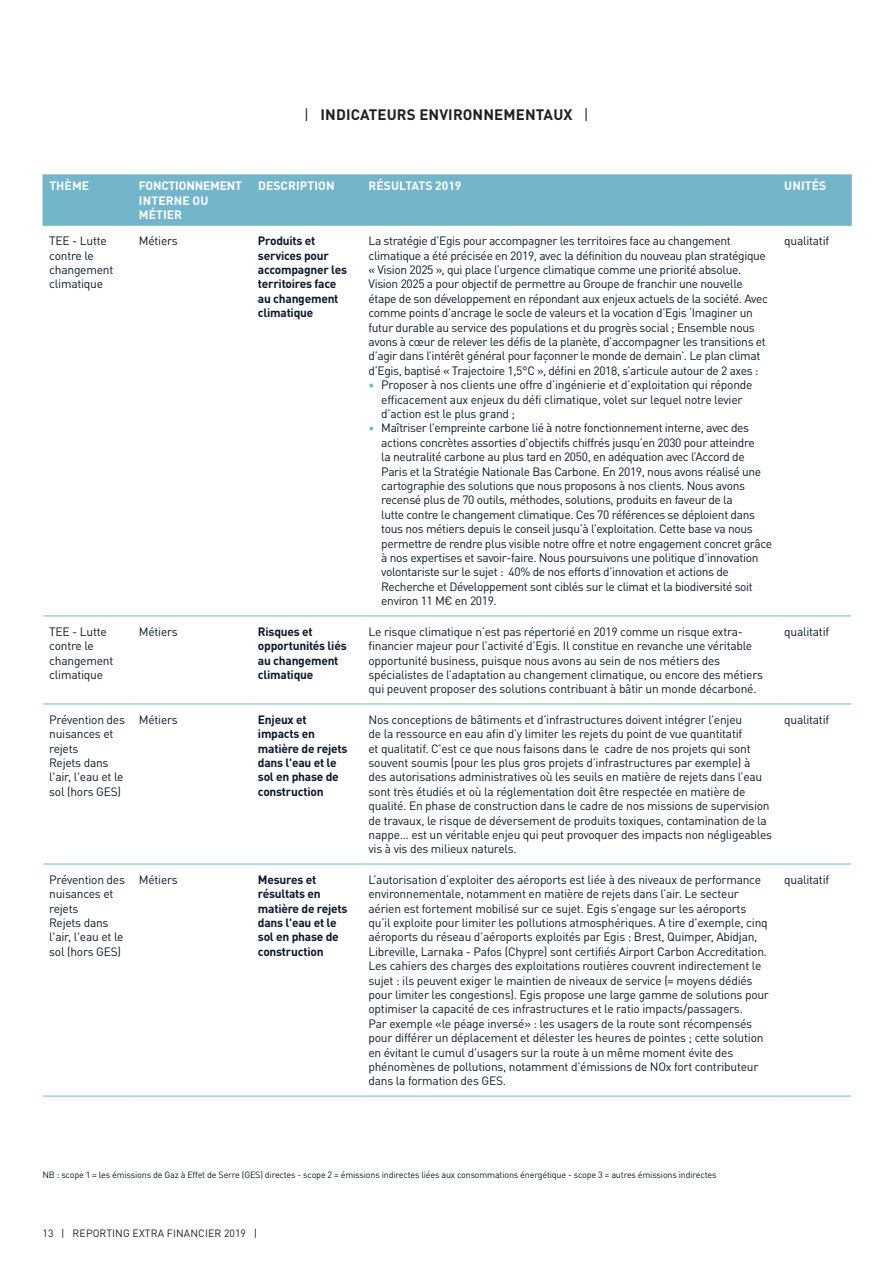
<style>
.page{position:relative;width:893px;height:1263px;background:#fff}
.page>*{position:absolute;margin:0;border:0;box-sizing:border-box;transform-origin:0 0}
.t1{font:700 15px "DIN Pro";letter-spacing:.01em;color:#231f20}
.t2{font:12px/14.4px "DIN Pro";letter-spacing:-.02em;color:#0a1a2c}
.t3{font:700 12px/14.4px "DIN Pro";letter-spacing:-.02em;color:#0a1a2c}
.t4{font:700 12px "DIN Pro";letter-spacing:.01em;color:#fff}
.t5{font:700 12px/14.4px "DIN Pro";letter-spacing:-.015em;color:#fff}
.t6{font:10.5px "DIN Pro";letter-spacing:.01em;color:#231f20}
.t7{font:9px "DIN Pro";letter-spacing:-.02em;color:#0a1a2c}
.s1{font-weight:400}
.s2{font-weight:700;color:#73b6cc}
</style>
<div class="page">
<div style="left:44px;top:176px;width:806px;height:48px;background:#73b6cc"></div>
<hr style="left:43px;top:176px;width:1px;height:48px;background:#73b6cc">
<hr style="left:43px;top:174px;width:90px;height:2px;background:#73b6cc">
<hr style="left:133px;top:174px;width:119px;height:2px;background:#73b6cc">
<hr style="left:252px;top:174px;width:110px;height:2px;background:#73b6cc">
<hr style="left:362px;top:174px;width:416px;height:2px;background:#73b6cc">
<hr style="left:778px;top:174px;width:74px;height:2px;background:#73b6cc">
<hr style="left:132px;top:176px;width:2px;height:48px;background:#73b6cc">
<hr style="left:251px;top:176px;width:2px;height:48px;background:#73b6cc">
<hr style="left:362px;top:176px;width:1px;height:48px;background:#73b6cc">
<hr style="left:777px;top:176px;width:2px;height:48px;background:#73b6cc">
<hr style="left:850px;top:176px;width:2px;height:48px;background:#73b6cc">
<hr style="left:43px;top:224px;width:90px;height:2px;background:#73b6cc">
<hr style="left:133px;top:224px;width:119px;height:2px;background:#73b6cc">
<hr style="left:252px;top:224px;width:110px;height:2px;background:#73b6cc">
<hr style="left:362px;top:224px;width:416px;height:2px;background:#73b6cc">
<hr style="left:778px;top:224px;width:74px;height:2px;background:#73b6cc">
<hr style="left:43px;top:615px;width:90px;height:1px;background:#73b6cc">
<hr style="left:133px;top:615px;width:119px;height:1px;background:#73b6cc">
<hr style="left:43px;top:704px;width:90px;height:1px;background:#73b6cc">
<hr style="left:133px;top:704px;width:119px;height:1px;background:#73b6cc">
<hr style="left:43px;top:864px;width:90px;height:1px;background:#73b6cc">
<hr style="left:133px;top:864px;width:119px;height:1px;background:#73b6cc">
<hr style="left:43px;top:1096px;width:90px;height:1px;background:#73b6cc">
<hr style="left:133px;top:1096px;width:119px;height:1px;background:#73b6cc">
<hr style="left:252px;top:615px;width:110px;height:1px;background:#73b6cc">
<hr style="left:252px;top:704px;width:110px;height:1px;background:#73b6cc">
<hr style="left:252px;top:864px;width:110px;height:1px;background:#73b6cc">
<hr style="left:252px;top:1096px;width:110px;height:1px;background:#73b6cc">
<hr style="left:362px;top:615px;width:416px;height:1px;background:#73b6cc">
<hr style="left:778px;top:615px;width:73px;height:1px;background:#73b6cc">
<hr style="left:362px;top:704px;width:416px;height:1px;background:#73b6cc">
<hr style="left:778px;top:704px;width:73px;height:1px;background:#73b6cc">
<hr style="left:362px;top:864px;width:416px;height:1px;background:#73b6cc">
<hr style="left:778px;top:864px;width:73px;height:1px;background:#73b6cc">
<hr style="left:362px;top:1096px;width:416px;height:1px;background:#73b6cc">
<hr style="left:778px;top:1096px;width:73px;height:1px;background:#73b6cc">
<p class="t1" style="left:304px;top:103px;width:286px"><span class="s1">|</span> INDICATEURS ENVIRONNEMENTAUX <span class="s1">|</span></p>
<p class="t4" style="left:49px;top:177px;width:41px">THÈME</p>
<p class="t5" style="left:139px;top:178px;width:105px">FONCTIONNEMENT<br>INTERNE OU<br>MÉTIER</p>
<p class="t4" style="left:258px;top:177px;width:78px">DESCRIPTION</p>
<p class="t4" style="left:369px;top:177px;width:94px">RÉSULTATS 2019</p>
<p class="t4" style="left:784px;top:177px;width:44px">UNITÉS</p>
<p class="t2" style="left:49px;top:233px;width:66px">TEE - Lutte contre le changement climatique</p>
<p class="t2" style="left:139px;top:233px;width:40px">Métiers</p>
<p class="t3" style="left:258px;top:233px;width:91px">Produits et services pour accompagner les territoires face au changement climatique</p>
<p class="t2" style="left:368px;top:233px;width:401px">La stratégie d’Egis pour accompagner les territoires face au changement climatique a été précisée en 2019, avec la définition du nouveau plan stratégique « Vision 2025 », qui place l’urgence climatique comme une priorité absolue.<br>Vision 2025 a pour objectif de permettre au Groupe de franchir une nouvelle étape de son développement en répondant aux enjeux actuels de la société. Avec comme points d’ancrage le socle de valeurs et la vocation d’Egis ‘Imaginer un futur durable au service des populations et du progrès social ; Ensemble nous avons à cœur de relever les défis de la planète, d’accompagner les transitions et d’agir dans l’intérêt général pour façonner le monde de demain’. Le plan climat d’Egis, baptisé « Trajectoire 1,5°C », défini en 2018, s’articule autour de 2 axes :</p>
<p class="t2" style="left:381px;top:377px;width:373px;text-indent:-13px"><span class="s2">•</span> Proposer à nos clients une offre d’ingénierie et d’exploitation qui réponde efficacement aux enjeux du défi climatique, volet sur lequel notre levier d’action est le plus grand ;</p>
<p class="t2" style="left:381px;top:420px;width:392px;text-indent:-13px"><span class="s2">•</span> Maîtriser l’empreinte carbone lié à notre fonctionnement interne, avec des actions concrètes assorties d’objectifs chiffrés jusqu’en 2030 pour atteindre<br>la neutralité carbone au plus tard en 2050, en adéquation avec l’Accord de Paris et la Stratégie Nationale Bas Carbone. En 2019, nous avons réalisé une cartographie des solutions que nous proposons à nos clients. Nous avons recensé plus de 70 outils, méthodes, solutions, produits en faveur de la<br>lutte contre le changement climatique. Ces 70 références se déploient dans tous nos métiers depuis le conseil jusqu’à l’exploitation. Cette base va nous permettre de rendre plus visible notre offre et notre engagement concret grâce à nos expertises et savoir-faire. Nous poursuivons une politique d’innovation volontariste sur le sujet : 40% de nos efforts d’innovation et actions de Recherche et Développement sont ciblés sur le climat et la biodiversité soit environ 11 M€ en 2019.</p>
<p class="t2" style="left:784px;top:233px;width:47px">qualitatif</p>
<p class="t2" style="left:49px;top:623px;width:66px">TEE - Lutte contre le changement climatique</p>
<p class="t2" style="left:139px;top:623px;width:40px">Métiers</p>
<p class="t3" style="left:258px;top:623px;width:90px">Risques et opportunités liés au changement climatique</p>
<p class="t2" style="left:368px;top:623px;width:396px">Le risque climatique n’est pas répertorié en 2019 comme un risque extra&shy;financier majeur pour l’activité d’Egis. Il constitue en revanche une véritable opportunité business, puisque nous avons au sein de nos métiers des spécialistes de l’adaptation au changement climatique, ou encore des métiers qui peuvent proposer des solutions contribuant à bâtir un monde décarboné.</p>
<p class="t2" style="left:784px;top:623px;width:47px">qualitatif</p>
<p class="t2" style="left:49px;top:711px;width:77px">Prévention des nuisances et rejets<br>Rejets dans l'air, l'eau et le sol (hors GES)</p>
<p class="t2" style="left:139px;top:711px;width:40px">Métiers</p>
<p class="t3" style="left:258px;top:711px;width:91px">Enjeux et impacts en matière de rejets dans l'eau et le sol en phase de construction</p>
<p class="t2" style="left:368px;top:711px;width:405px">Nos conceptions de bâtiments et d’infrastructures doivent intégrer l’enjeu<br>de la ressource en eau afin d’y limiter les rejets du point de vue quantitatif<br>et qualitatif. C’est ce que nous faisons dans le cadre de nos projets qui sont souvent soumis (pour les plus gros projets d’infrastructures par exemple) à<br>des autorisations administratives où les seuils en matière de rejets dans l’eau sont très étudiés et où la réglementation doit être respectée en matière de qualité. En phase de construction dans le cadre de nos missions de supervision de travaux, le risque de déversement de produits toxiques, contamination de la nappe… est un véritable enjeu qui peut provoquer des impacts non négligeables vis à vis des milieux naturels.</p>
<p class="t2" style="left:784px;top:711px;width:47px">qualitatif</p>
<p class="t2" style="left:49px;top:871px;width:77px">Prévention des nuisances et rejets<br>Rejets dans l'air, l'eau et le sol (hors GES)</p>
<p class="t2" style="left:139px;top:871px;width:40px">Métiers</p>
<p class="t3" style="left:258px;top:871px;width:91px">Mesures et résultats en matière de rejets dans l'eau et le sol en phase de construction</p>
<p class="t2" style="left:368px;top:871px;width:402px">L’autorisation d’exploiter des aéroports est liée à des niveaux de performance environnementale, notamment en matière de rejets dans l’air. Le secteur aérien est fortement mobilisé sur ce sujet. Egis s’engage sur les aéroports qu’il exploite pour limiter les pollutions atmosphériques. A tire d’exemple, cinq aéroports du réseau d’aéroports exploités par Egis : Brest, Quimper, Abidjan, Libreville, Larnaka - Pafos (Chypre) sont certifiés Airport Carbon Accreditation.<br>Les cahiers des charges des exploitations routières couvrent indirectement le sujet : ils peuvent exiger le maintien de niveaux de service (= moyens dédiés pour limiter les congestions). Egis propose une large gamme de solutions pour optimiser la capacité de ces infrastructures et le ratio impacts/passagers.<br>Par exemple «le péage inversé» : les usagers de la route sont récompensés pour différer un déplacement et délester les heures de pointes ; cette solution en évitant le cumul d’usagers sur la route à un même moment évite des phénomènes de pollutions, notamment d’émissions de NOx fort contributeur dans la formation des GES.</p>
<p class="t2" style="left:784px;top:871px;width:47px">qualitatif</p>
<p class="t7" style="left:43px;top:1168px;width:676px">NB : scope 1 = les émissions de Gaz à Effet de Serre (GES) directes - scope 2 = émissions indirectes liées aux consommations énergétique - scope 3 = autres émissions indirectes</p>
<p class="t6" style="left:43px;top:1225px;width:216px">13 | REPORTING EXTRA FINANCIER 2019 |</p>
</div>
